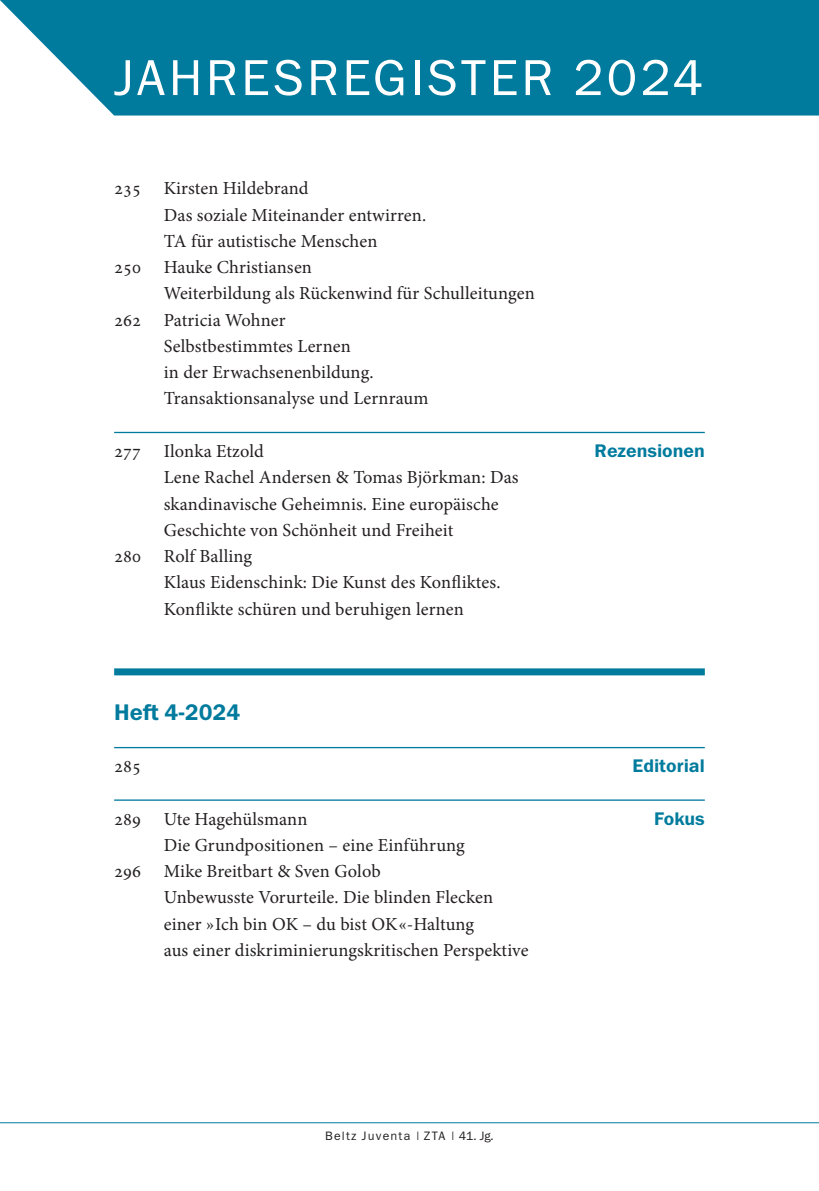
<style>
.page{position:relative;width:819px;height:1191px;background:#fff}
.page>*{position:absolute;margin:0;border:0;box-sizing:border-box;transform-origin:0 0}
.t1{font:50.75px "Franklin Gothic Book ITC";letter-spacing:.06em;color:#fff}
.t2{font:22.75px "Franklin Gothic Demi ITC";color:#007b9d}
.t3{font:18.38px/26.2px "Minion Pro";letter-spacing:.005em;color:#231f20}
.t4{font:18.38px "Franklin Gothic Demi ITC";color:#007b9d}
.t5{font:12.25px "Franklin Gothic Book ITC";letter-spacing:.1em;color:#231f20}
</style>
<div class="page">
<hr style="left:0;top:1122px;width:819px;height:1px;background:#007b9d">
<svg style="left:1px;top:0;width:818px;height:116px;background:#1284a4"></svg>
<hr style="left:114px;top:432px;width:590px;height:1px;background:#007b9d">
<div style="left:114px;top:668px;width:590px;height:7px;background:#007b9d"></div>
<hr style="left:114px;top:747px;width:590px;height:1px;background:#007b9d">
<hr style="left:114px;top:799px;width:590px;height:1px;background:#007b9d">
<h1 class="t1" style="left:114px;top:45px;width:590px">JAHRESREGISTER 2024</h1>
<p class="t3" style="left:114px;top:175px;width:196px">235 Kirsten Hildebrand</p>
<p class="t3" style="left:164px;top:202px;width:264px">Das soziale Miteinander entwirren.</p>
<p class="t3" style="left:164px;top:228px;width:215px">TA für autistische Menschen</p>
<p class="t3" style="left:114px;top:254px;width:199px">250 Hauke Christiansen</p>
<p class="t3" style="left:164px;top:280px;width:372px">Weiterbildung als Rückenwind für Schulleitungen</p>
<p class="t3" style="left:114px;top:307px;width:173px">262 Patricia Wohner</p>
<p class="t3" style="left:164px;top:333px;width:188px">Selbstbestimmtes Lernen</p>
<p class="t3" style="left:164px;top:359px;width:211px">in der Erwachsenenbildung.</p>
<p class="t3" style="left:164px;top:385px;width:266px">Transaktionsanalyse und Lernraum</p>
<p class="t3" style="left:114px;top:438px;width:151px">277 Ilonka Etzold</p>
<p class="t4" style="left:594px;top:439px;width:112px">Rezensionen</p>
<p class="t3" style="left:164px;top:464px;width:356px">Lene Rachel Andersen &amp; Tomas Björkman: Das</p>
<p class="t3" style="left:164px;top:490px;width:336px">skandinavische Geheimnis. Eine europäische</p>
<p class="t3" style="left:164px;top:517px;width:291px">Geschichte von Schönheit und Freiheit</p>
<p class="t3" style="left:114px;top:543px;width:139px">280 Rolf Balling</p>
<p class="t3" style="left:164px;top:569px;width:338px">Klaus Eidenschink: Die Kunst des Konfliktes.</p>
<p class="t3" style="left:164px;top:595px;width:301px">Konflikte schüren und beruhigen lernen</p>
<p class="t2" style="left:114px;top:698px;width:128px">Heft 4-2024</p>
<p class="t3" style="left:114px;top:753px;width:29px">285</p>
<p class="t4" style="left:632px;top:754px;width:74px">Editorial</p>
<p class="t3" style="left:114px;top:805px;width:195px">289 Ute Hagehülsmann</p>
<p class="t4" style="left:654px;top:807px;width:52px">Fokus</p>
<p class="t3" style="left:114px;top:832px;width:352px;text-indent:50px">Die Grundpositionen – eine Einführung<br>296 Mike Breitbart &amp; Sven Golob</p>
<p class="t3" style="left:164px;top:884px;width:366px">Unbewusste Vorurteile. Die blinden Flecken einer »Ich bin OK – du bist OK«-Haltung<br>aus einer diskriminierungskritischen Perspektive</p>
<p class="t5" style="left:325px;top:1127px;width:170px">BELTZ JUVENTA | ZTA | 41. JG.</p>
</div>
